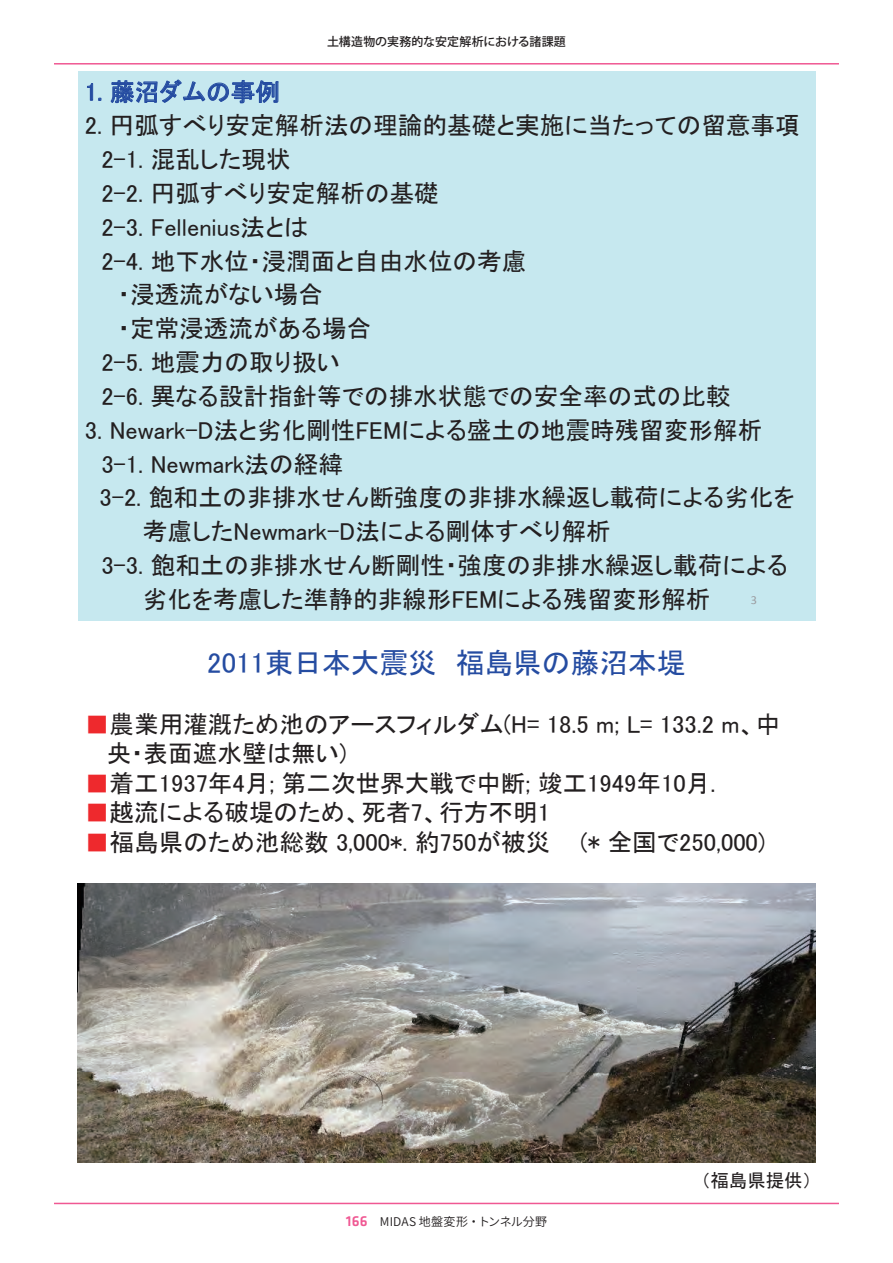
<style>
.page{position:relative;width:893px;height:1263px;background:#fff}
.page>*{position:absolute;margin:0;border:0;box-sizing:border-box;transform-origin:0 0}
.t1{font:28.65px "MS P Gothic";color:#254ca1}
.t2{font:24.6px/29.5px "MS P Gothic";color:#231f20}
.t3{font:24.6px "MS P Gothic";letter-spacing:.005em;color:#254ca1}
.t4{font:18.45px "MS P Gothic";color:#231f20}
.t5{font:12.3px "Calibri";color:#9b9ca0}
.t6{font:500 12px "Koz Go Pro";letter-spacing:-.005em;color:#231f20}
.t7{font:12px "Source Han Sans JP";letter-spacing:.01em;color:#231f20}
.s1{color:#ee292d}
.s2{font-family:"Klavika";font-weight:500;font-size:15px;color:#f05893}
</style>
<div class="page">
<hr style="left:54px;top:63px;width:785px;height:2px;background:#f05893">
<hr style="left:54px;top:1203px;width:785px;height:1px;background:#f05893">
<div style="left:78px;top:72px;width:737px;height:549px;background:#c6e8ef"></div>
<svg style="left:87px;top:83px;width:6px;height:18px"></svg>
<svg style="left:110px;top:79px;width:168px;height:24px"></svg>
<img style="left:78px;top:883px;width:737px;height:279px">
<p class="t6" style="left:327px;top:34px;width:240px">土構造物の実務的な安定解析における諸課題</p>
<p class="t3" style="left:85px;top:79px;width:197px">1. 藤沼ダムの事例</p>
<p class="t2" style="left:85px;top:111px;width:716px">2. 円弧すべり安定解析法の理論的基礎と実施に当たっての留意事項</p>
<p class="t2" style="left:101px;top:145px;width:191px">2-1. 混乱した現状</p>
<p class="t2" style="left:101px;top:178px;width:339px">2-2. 円弧すべり安定解析の基礎</p>
<p class="t2" style="left:101px;top:212px;width:209px">2-3. Fellenius法とは</p>
<p class="t2" style="left:101px;top:246px;width:427px">2-4. 地下水位・浸潤面と自由水位の考慮</p>
<p class="t2" style="left:118px;top:280px;width:207px">・浸透流がない場合</p>
<p class="t2" style="left:118px;top:314px;width:255px">・定常浸透流がある場合</p>
<p class="t2" style="left:101px;top:347px;width:240px">2-5. 地震力の取り扱い</p>
<p class="t2" style="left:101px;top:381px;width:631px">2-6. 異なる設計指針等での排水状態での安全率の式の比較</p>
<p class="t2" style="left:85px;top:415px;width:679px">3. Newark-D法と劣化剛性FEMによる盛土の地震時残留変形解析</p>
<p class="t2" style="left:101px;top:449px;width:243px">3-1. Newmark法の経緯</p>
<p class="t2" style="left:99px;top:483px;width:697px">3-2. 飽和土の非排水せん断強度の非排水繰返し載荷による劣化を</p>
<p class="t2" style="left:143px;top:516px;width:470px">考慮したNewmark-D法による剛体すべり解析</p>
<p class="t2" style="left:101px;top:550px;width:688px">3-3. 飽和土の非排水せん断剛性・強度の非排水繰返し載荷による</p>
<p class="t2" style="left:143px;top:584px;width:569px">劣化を考慮した準静的非線形FEMによる残留変形解析</p>
<p class="t5" style="left:751px;top:591px;width:8px">3</p>
<p class="t1" style="left:207px;top:648px;width:480px">2011東日本大震災 福島県の藤沼本堤</p>
<p class="t2" style="left:107px;top:709px;width:675px;text-indent:-22px"><span class="s1">■</span>農業用灌漑ため池のアースフィルダム(H= 18.5 m; L= 133.2 m、中央・表面遮水壁は無い)</p>
<p class="t2" style="left:85px;top:768px;width:632px"><span class="s1">■</span>着工1937年4月; 第二次世界大戦で中断; 竣工1949年10月.</p>
<p class="t2" style="left:85px;top:797px;width:467px"><span class="s1">■</span>越流による破堤のため、死者7、行方不明1</p>
<p class="t2" style="left:85px;top:827px;width:682px"><span class="s1">■</span>福島県のため池総数 3,000*. 約750が被災 (* 全国で250,000)</p>
<p class="t7" style="left:346px;top:1214px;width:203px"><span class="s2">166</span> MIDAS 地盤変形・トンネル分野</p>
<p class="t4" style="left:701px;top:1171px;width:112px">（福島県提供）</p>
</div>
